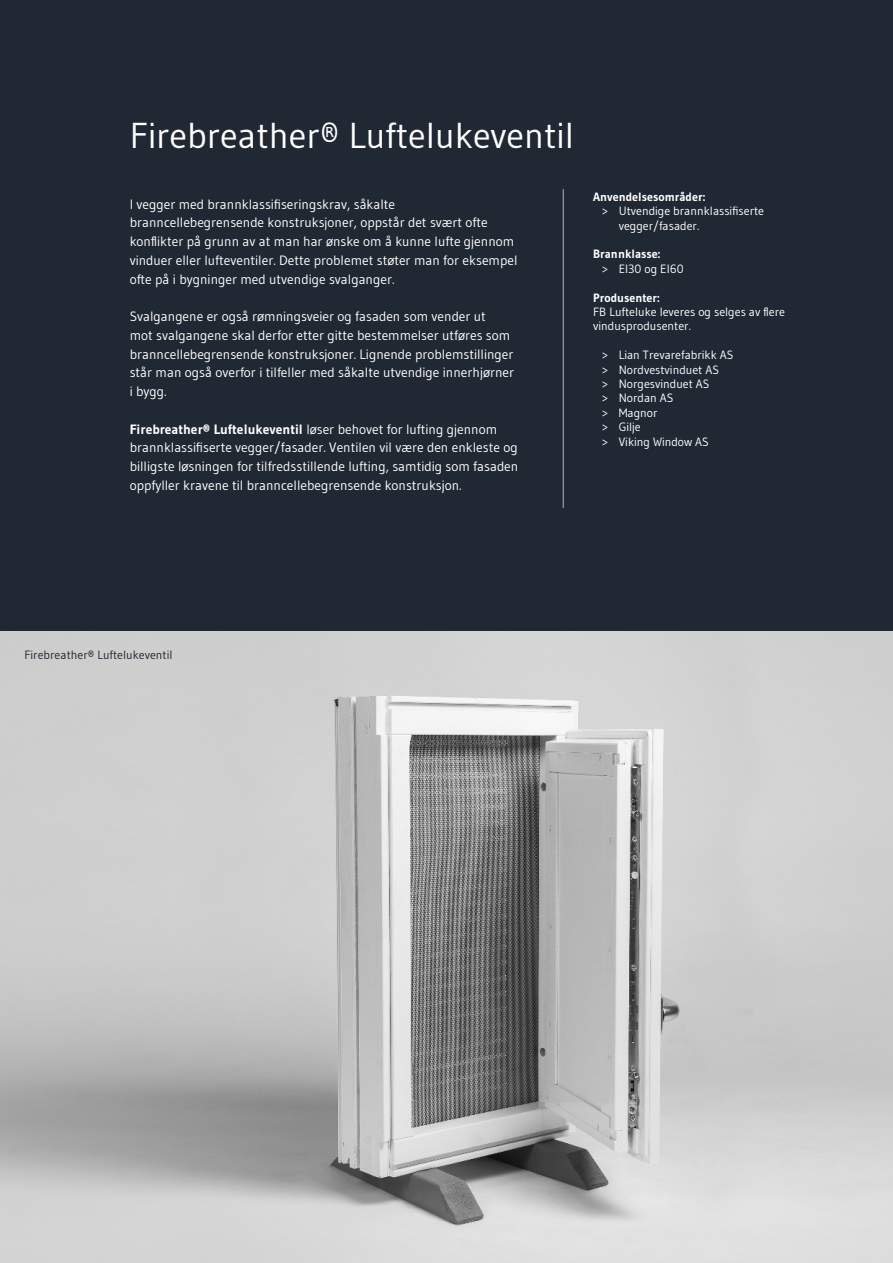
<style>
.page{position:relative;width:893px;height:1263px;background:#fff}
.page>*{position:absolute;margin:0;border:0;box-sizing:border-box;transform-origin:0 0}
.t1{font:36px "Gudea";color:#fff}
.t2{font:13.5px/18.8px "Gudea";color:#fff}
.t3{font:12px/14.4px "Gudea";color:#fff}
.t4{font:700 12px "Gudea";color:#fff}
.t5{font:12px "Gudea";color:#202833}
.s1{font-weight:700}
</style>
<div class="page">
<div style="left:0;top:0;width:893px;height:631px;background:#202833"></div>
<img style="left:0;top:631px;width:893px;height:632px">
<hr style="left:563px;top:189px;width:1px;height:319px;background:#a9b9c9">
<h1 class="t1" style="left:130px;top:113px;width:446px">Firebreather® Luftelukeventil</h1>
<p class="t2" style="left:130px;top:194px;width:389px">I vegger med brannklassifiseringskrav, såkalte branncellebegrensende konstruksjoner, oppstår det svært ofte konflikter på grunn av at man har ønske om å kunne lufte gjennom vinduer eller lufteventiler. Dette problemet støter man for eksempel ofte på i bygninger med utvendige svalganger.</p>
<p class="t2" style="left:130px;top:307px;width:386px">Svalgangene er også rømningsveier og fasaden som vender ut<br>mot svalgangene skal derfor etter gitte bestemmelser utføres som branncellebegrensende konstruksjoner. Lignende problemstillinger står man også overfor i tilfeller med såkalte utvendige innerhjørner i bygg.</p>
<p class="t2" style="left:130px;top:419px;width:390px"><span class="s1">Firebreather® Luftelukeventil</span> løser behovet for lufting gjennom brannklassifiserte vegger/fasader. Ventilen vil være den enkleste og billigste løsningen for tilfredsstillende lufting, samtidig som fasaden oppfyller kravene til branncellebegrensende konstruksjon.</p>
<p class="t4" style="left:593px;top:192px;width:114px">Anvendelsesområder:</p>
<p class="t3" style="left:619px;top:204px;width:147px;text-indent:-17px">&gt; Utvendige brannklassifiserte vegger/fasader.</p>
<p class="t4" style="left:593px;top:249px;width:69px">Brannklasse:</p>
<p class="t3" style="left:602px;top:261px;width:84px">&gt; EI30 og EI60</p>
<p class="t4" style="left:593px;top:292px;width:68px">Produsenter:</p>
<p class="t3" style="left:593px;top:304px;width:193px">FB Lufteluke leveres og selges av flere vindusprodusenter.</p>
<p class="t3" style="left:602px;top:348px;width:133px">&gt; Lian Trevarefabrikk AS &gt; Nordvestvinduet AS<br>&gt; Norgesvinduet AS<br>&gt; Nordan AS<br>&gt; Magnor<br>&gt; Gilje<br>&gt; Viking Window AS</p>
<p class="t5" style="left:24px;top:647px;width:150px">Firebreather® Luftelukeventil</p>
</div>
